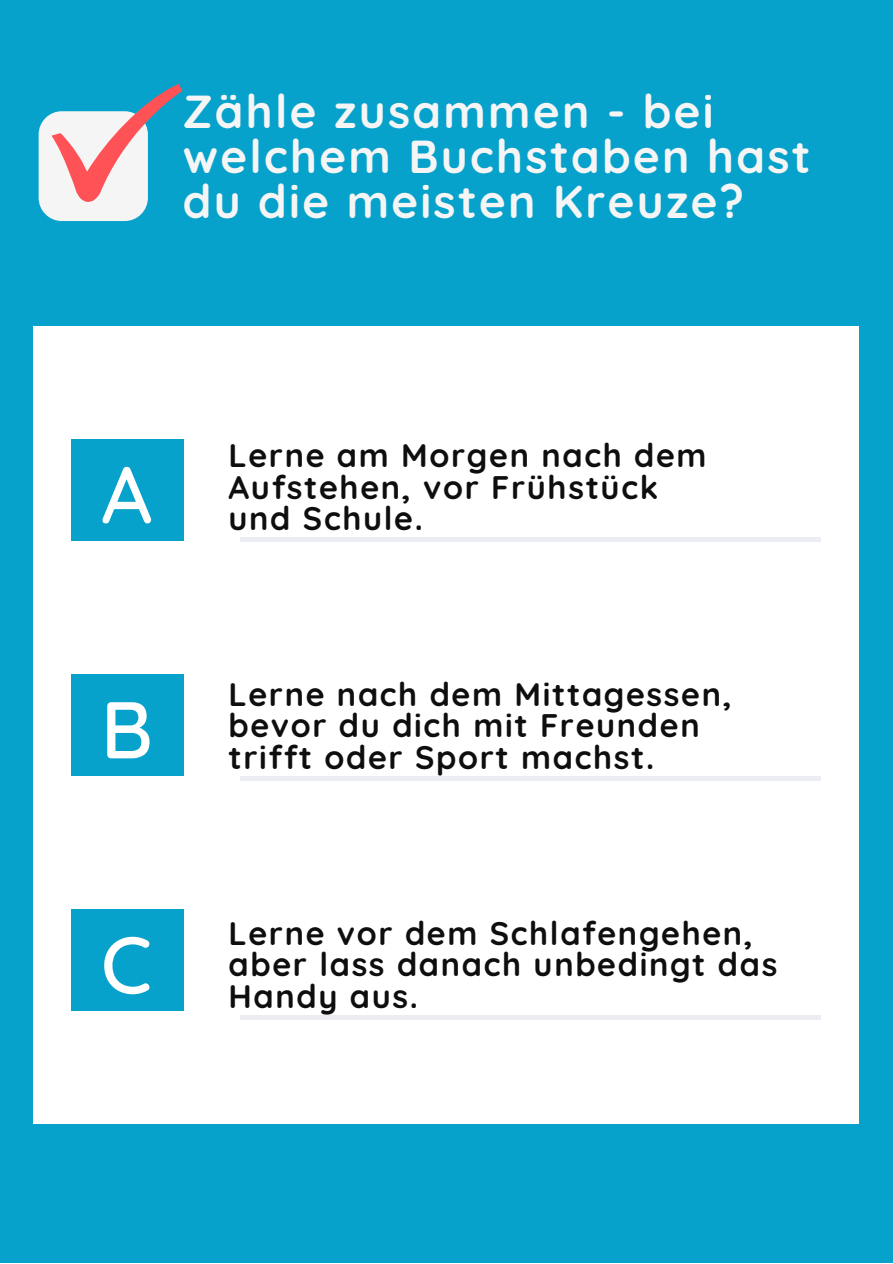
<style>
.page{position:relative;width:893px;height:1264px;background:#fff}
.page>*{position:absolute;margin:0;border:0;box-sizing:border-box;transform-origin:0 0}
.t1{font:500 80.25px "Quicksand";color:#fff}
.t2{font:700 46.05px/45px "Quicksand";letter-spacing:.05em;color:#f5f5f5}
.t3{font:700 32.55px/31.5px "Quicksand";letter-spacing:.05em;color:#0e0e0e}
</style>
<div class="page">
<div style="left:0;top:0;width:892px;height:1262px;background:#06a2cb"></div>
<svg style="left:39px;top:84px;width:143px;height:137px"></svg>
<div style="left:34px;top:327px;width:825px;height:797px;background:#fff"></div>
<div style="left:71px;top:439px;width:112px;height:101px;background:#06a2cb"></div>
<div style="left:71px;top:674px;width:112px;height:101px;background:#06a2cb"></div>
<div style="left:71px;top:909px;width:112px;height:101px;background:#06a2cb"></div>
<hr style="left:240px;top:537px;width:580px;height:4px;background:#ecedf2">
<hr style="left:240px;top:776px;width:580px;height:4px;background:#ecedf2">
<div style="left:240px;top:1015px;width:580px;height:5px;background:#ecedf2"></div>
<h2 class="t2" style="left:183px;top:88px;width:629px">Zähle zusammen - bei welchem Buchstaben hast du die meisten Kreuze?</h2>
<h1 class="t1" style="left:101px;top:443px;width:53px">A</h1>
<h1 class="t1" style="left:101px;top:678px;width:54px">B</h1>
<h1 class="t1" style="left:101px;top:913px;width:53px">C</h1>
<p class="t3" style="left:228px;top:439px;width:479px">Lerne am Morgen nach dem<br>Aufstehen, vor Frühstück und Schule.</p>
<p class="t3" style="left:228px;top:678px;width:504px">Lerne nach dem Mittagessen, bevor du dich mit Freunden trifft oder Sport machst.</p>
<p class="t3" style="left:228px;top:916px;width:550px">Lerne vor dem Schlafengehen, aber lass danach unbedingt das<br>Handy aus.</p>
</div>
